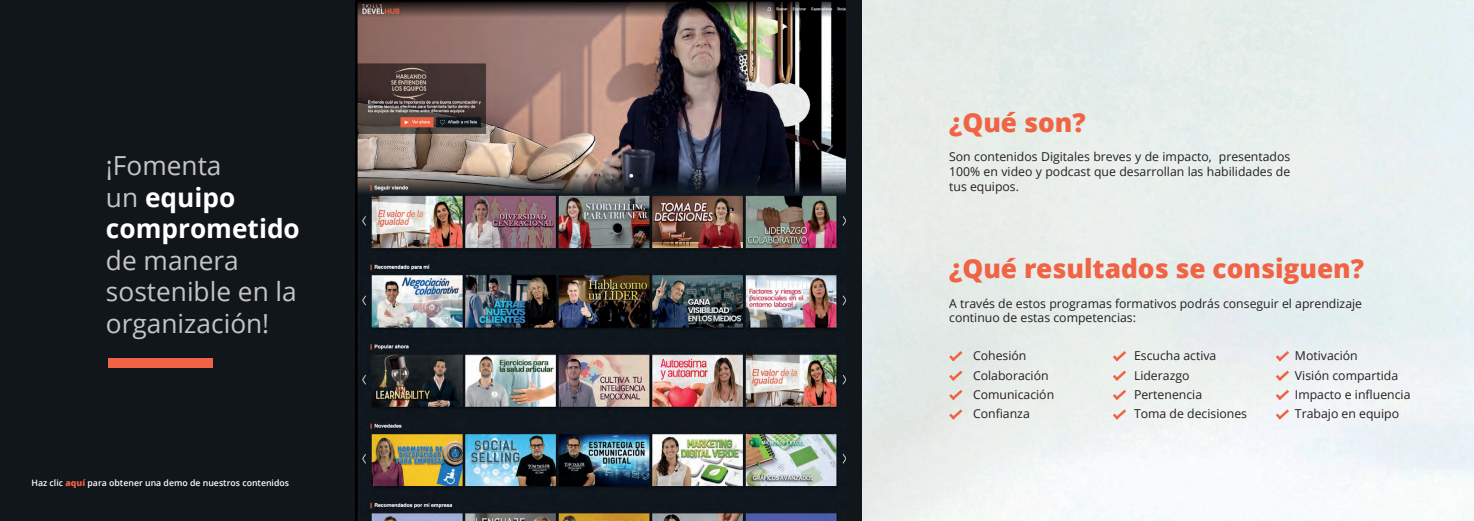
<style>
.page{position:relative;width:1474px;height:521px;background:#fff}
.page>*{position:absolute;margin:0;border:0;box-sizing:border-box;transform-origin:0 0}
.t1{font:26.25px/31.5px "Open Sans";color:#c4c5c5}
.t2{font:800 26.25px "Open Sans";color:#f16345}
.t3{font:700 26.25px/31.5px "Open Sans";color:#fff}
.t4{font:12.25px/19.2px "Open Sans";color:#231f20}
.t5{font:600 8.75px "Open Sans";color:#fff}
.s1{font-weight:400;color:#c4c5c5}
.s2{font-weight:800;color:#f16146}
</style>
<div class="page">
<img style="left:861px;top:0;width:612px;height:521px">
<div style="left:0;top:0;width:861px;height:521px;background:#11161b"></div>
<div style="left:108px;top:358px;width:105px;height:10px;background:#f16345"></div>
<svg style="left:1112px;top:351px;width:14px;height:10px"></svg>
<svg style="left:1275px;top:351px;width:14px;height:10px"></svg>
<svg style="left:949px;top:351px;width:13px;height:10px"></svg>
<svg style="left:1112px;top:390px;width:14px;height:10px"></svg>
<svg style="left:1275px;top:390px;width:14px;height:10px"></svg>
<svg style="left:949px;top:390px;width:13px;height:10px"></svg>
<svg style="left:1112px;top:370px;width:14px;height:11px"></svg>
<svg style="left:1275px;top:370px;width:14px;height:11px"></svg>
<svg style="left:949px;top:370px;width:13px;height:11px"></svg>
<svg style="left:1112px;top:409px;width:14px;height:10px"></svg>
<svg style="left:1275px;top:409px;width:14px;height:10px"></svg>
<svg style="left:949px;top:409px;width:13px;height:10px"></svg>
<img style="left:356px;top:0;width:489px;height:521px">
<h1 class="t3" style="left:106px;top:149px;width:195px"><span class="s1">¡Fomenta<br>un</span> equipo comprometido</h1>
<h1 class="t1" style="left:106px;top:244px;width:192px">de manera sostenible en la organización!</h1>
<p class="t5" style="left:32px;top:477px;width:259px">Haz clic <span class="s2">aquí</span> para obtener una demo de nuestros contenidos</p>
<h1 class="t2" style="left:949px;top:104px;width:138px">¿Qué son?</h1>
<p class="t4" style="left:949px;top:149px;width:343px;line-height:14.7px;text-align:justify">Son contenidos Digitales breves y de impacto, presentados 100% en video y podcast que desarrollan las habilidades de tus equipos.</p>
<h1 class="t2" style="left:949px;top:250px;width:416px">¿Qué resultados se consiguen?</h1>
<p class="t4" style="left:949px;top:295px;width:414px;line-height:14.7px">A través de estos programas formativos podrás conseguir el aprendizaje continuo de estas competencias:</p>
<p class="t4" style="left:973px;top:346px;width:83px">Cohesión<br>Colaboración<br>Comunicación<br>Confianza</p>
<p class="t4" style="left:1133px;top:346px;width:115px">Escucha activa<br>Liderazgo<br>Pertenencia<br>Toma de decisiones</p>
<p class="t4" style="left:1294px;top:346px;width:117px">Motivación<br>Visión compartida<br>Impacto e influencia<br>Trabajo en equipo</p>
</div>
